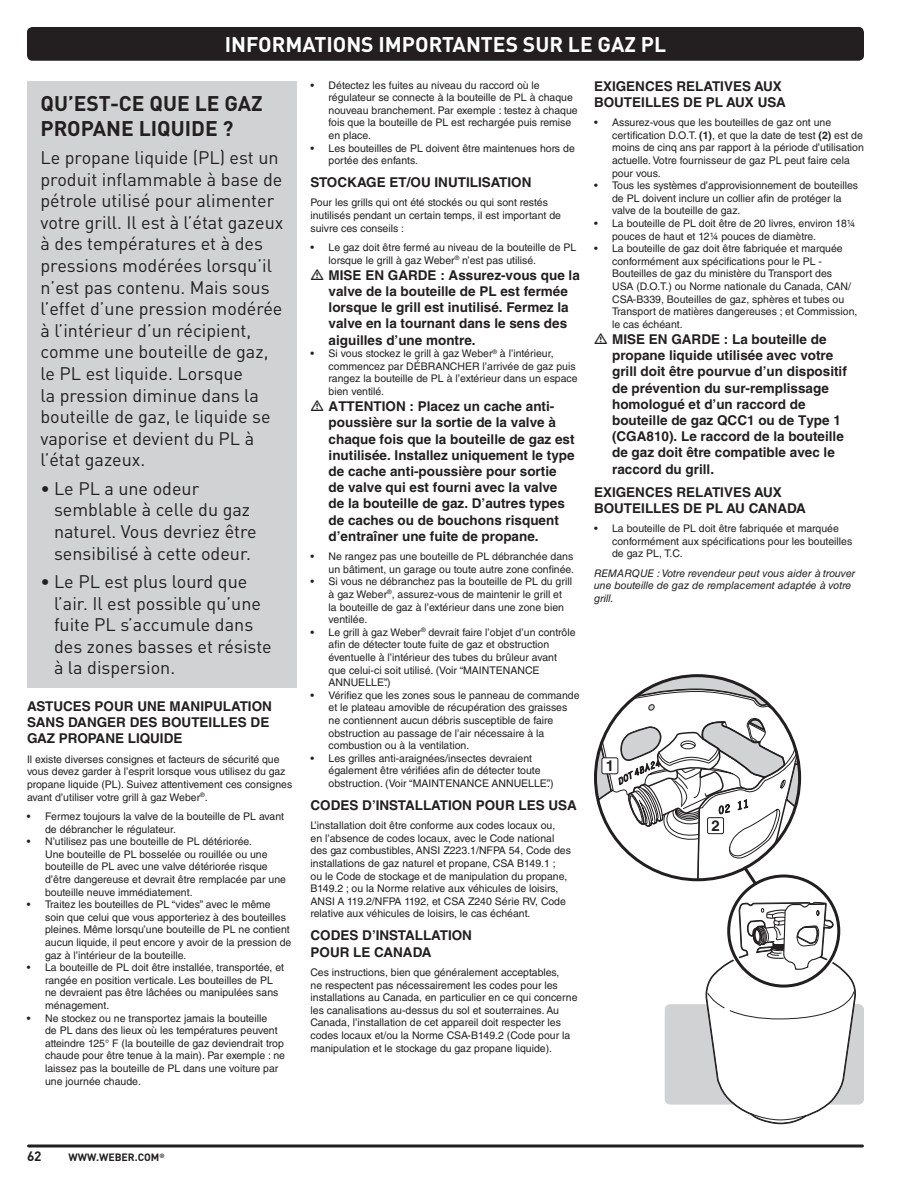
<style>
.page{position:relative;width:918px;height:1188px;background:#fff}
.page>*{position:absolute;margin:0;border:0;box-sizing:border-box;transform-origin:0 0}
.t1{font:700 21px "DIN Pro";color:#fff}
.t2{font:700 21px/25.2px "DIN Pro";color:#231f20}
.t3{font:18px/21.6px "DIN Pro";color:#231f20}
.t4{font:700 15px "Helvetica LT Std";color:#231f20}
.t5{font:700 13.5px/16.2px "Helvetica LT Std";color:#231f20}
.t6{font:700 13.5px "DIN Pro";color:#231f20}
.t7{font:10.5px/12.6px "Helvetica LT Std";color:#231f20}
.t8{font:italic 10.5px/12.6px "Helvetica LT Std";color:#231f20}
.t9{font:700 10.5px "DIN Pro";color:#231f20}
.s1{font-weight:700}
</style>
<div class="page">
<div style="left:27px;top:27px;width:837px;height:34px;background:#231f20;border-radius:5px"></div>
<svg style="left:28px;top:1144px;width:834px;height:4px;background:#595657"></svg>
<div style="left:27px;top:81px;width:270px;height:607px;background:#d1d2d4"></div>
<div style="left:665px;top:1004px;width:199px;height:101px;background:#d1d2d4;border-radius:5px"></div>
<svg style="left:596px;top:676px;width:261px;height:448px"></svg>
<div style="left:602px;top:758px;width:16px;height:16px;background:#fff;border-radius:2px"></div>
<div style="left:602px;top:757px;width:16px;height:17px;border:1px solid #231f20;border-radius:2px"></div>
<div style="left:708px;top:818px;width:16px;height:16px;background:#fff;border-radius:2px"></div>
<div style="left:707px;top:817px;width:17px;height:17px;border:1px solid #231f20;border-radius:2px"></div>
<h1 class="t1" style="left:225px;top:27px;width:443px">INFORMATIONS IMPORTANTES SUR LE GAZ PL</h1>
<h1 class="t2" style="left:40px;top:88px;width:224px">QU’EST-CE QUE LE GAZ<br>PROPANE LIQUIDE ?</h1>
<p class="t3" style="left:40px;top:145px;width:244px">Le propane liquide (PL) est un produit inflammable à base de pétrole utilisé pour alimenter votre grill. Il est à l’état gazeux à des températures et à des pressions modérées lorsqu’il n’est pas contenu. Mais sous l’effet d’une pression modérée à l’intérieur d’un récipient, comme une bouteille de gaz, le PL est liquide. Lorsque<br>la pression diminue dans la bouteille de gaz, le liquide se vaporise et devient du PL à l’état gazeux.</p>
<h2 class="t3" style="left:54px;top:476px;width:204px;text-indent:-14px">• Le PL a une odeur semblable à celle du gaz naturel. Vous devriez être sensibilisé à cette odeur.</h2>
<h2 class="t3" style="left:54px;top:569px;width:219px;text-indent:-14px">• Le PL est plus lourd que l’air. Il est possible qu’une fuite PL s’accumule dans des zones basses et résiste à la dispersion.</h2>
<p class="t5" style="left:27px;top:698px;width:246px">ASTUCES POUR UNE MANIPULATION<br>SANS DANGER DES BOUTEILLES DE<br>GAZ PROPANE LIQUIDE</p>
<p class="t7" style="left:27px;top:753px;width:267px">Il existe diverses consignes et facteurs de sécurité que vous devez garder à l’esprit lorsque vous utilisez du gaz propane liquide (PL). Suivez attentivement ces consignes avant d’utiliser votre grill à gaz Weber<sup>®</sup>.</p>
<p class="t7" style="left:45px;top:810px;width:241px;text-indent:-18px">• Fermez toujours la valve de la bouteille de PL avant de débrancher le régulateur.</p>
<p class="t7" style="left:45px;top:835px;width:242px;text-indent:-18px">• N’utilisez pas une bouteille de PL détériorée.<br>Une bouteille de PL bosselée ou rouillée ou une bouteille de PL avec une valve détériorée risque d’être dangereuse et devrait être remplacée par une bouteille neuve immédiatement.</p>
<p class="t7" style="left:45px;top:898px;width:248px;text-indent:-18px">• Traitez les bouteilles de PL “vides” avec le même soin que celui que vous apporteriez à des bouteilles pleines. Même lorsqu’une bouteille de PL ne contient aucun liquide, il peut encore y avoir de la pression de gaz à l’intérieur de la bouteille.</p>
<p class="t7" style="left:45px;top:961px;width:241px;text-indent:-18px">• La bouteille de PL doit être installée, transportée, et rangée en position verticale. Les bouteilles de PL ne devraient pas être lâchées ou manipulées sans ménagement.</p>
<p class="t7" style="left:45px;top:1012px;width:242px;text-indent:-18px">• Ne stockez ou ne transportez jamais la bouteille<br>de PL dans des lieux où les températures peuvent atteindre 125° F (la bouteille de gaz deviendrait trop chaude pour être tenue à la main). Par exemple : ne laissez pas la bouteille de PL dans une voiture par une journée chaude.</p>
<p class="t7" style="left:329px;top:79px;width:251px;text-indent:-18px">• Détectez les fuites au niveau du raccord où le régulateur se connecte à la bouteille de PL à chaque nouveau branchement. Par exemple : testez à chaque fois que la bouteille de PL est rechargée puis remise en place.</p>
<p class="t7" style="left:329px;top:142px;width:248px;text-indent:-18px">• Les bouteilles de PL doivent être maintenues hors de portée des enfants.</p>
<p class="t5" style="left:310px;top:174px;width:222px">STOCKAGE ET/OU INUTILISATION</p>
<p class="t7" style="left:310px;top:196px;width:252px">Pour les grills qui ont été stockés ou qui sont restés inutilisés pendant un certain temps, il est important de suivre ces conseils :</p>
<p class="t7" style="left:329px;top:241px;width:249px;text-indent:-18px">• Le gaz doit être fermé au niveau de la bouteille de PL lorsque le grill à gaz Weber<sup>®</sup> n’est pas utilisé.</p>
<p class="t5" style="left:329px;top:267px;width:253px">MISE EN GARDE : Assurez-vous que la valve de la bouteille de PL est fermée lorsque le grill est inutilisé. Fermez la valve en la tournant dans le sens des aiguilles d’une montre.</p>
<p class="t7" style="left:329px;top:347px;width:251px;text-indent:-18px">• Si vous stockez le grill à gaz Weber<sup>®</sup> à l’intérieur, commencez par DÉBRANCHER l’arrivée de gaz puis rangez la bouteille de PL à l’extérieur dans un espace bien ventilé.</p>
<p class="t5" style="left:329px;top:398px;width:248px">ATTENTION : Placez un cache anti&shy;poussière sur la sortie de la valve à chaque fois que la bouteille de gaz est inutilisée. Installez uniquement le type de cache anti-poussière pour sortie de valve qui est fourni avec la valve de la bouteille de gaz. D’autres types de caches ou de bouchons risquent d’entraîner une fuite de propane.</p>
<p class="t7" style="left:310px;top:550px;width:265px;text-align:right">• Ne rangez pas une bouteille de PL débranchée dans un bâtiment, un garage ou toute autre zone confinée.</p>
<p class="t7" style="left:329px;top:575px;width:245px;text-indent:-18px">• Si vous ne débranchez pas la bouteille de PL du grill à gaz Weber<sup>®</sup>, assurez-vous de maintenir le grill et la bouteille de gaz à l’extérieur dans une zone bien ventilée.</p>
<p class="t7" style="left:329px;top:626px;width:248px;text-indent:-18px">• Le grill à gaz Weber<sup>®</sup> devrait faire l’objet d’un contrôle afin de détecter toute fuite de gaz et obstruction éventuelle à l’intérieur des tubes du brûleur avant que celui-ci soit utilisé. (Voir “MAINTENANCE ANNUELLE”.)</p>
<p class="t7" style="left:329px;top:689px;width:252px;text-indent:-18px">• Vérifiez que les zones sous le panneau de commande et le plateau amovible de récupération des graisses ne contiennent aucun débris susceptible de faire obstruction au passage de l’air nécessaire à la combustion ou à la ventilation.</p>
<p class="t7" style="left:329px;top:752px;width:227px;text-indent:-18px">• Les grilles anti-araignées/insectes devraient également être vérifiées afin de détecter toute obstruction. (Voir “MAINTENANCE ANNUELLE”.)</p>
<p class="t5" style="left:310px;top:797px;width:268px">CODES D’INSTALLATION POUR LES USA</p>
<p class="t7" style="left:310px;top:819px;width:262px">L’installation doit être conforme aux codes locaux ou,<br>en l’absence de codes locaux, avec le Code national des gaz combustibles, ANSI Z223.1/NFPA 54, Code des installations de gaz naturel et propane, CSA B149.1 ;<br>ou le Code de stockage et de manipulation du propane, B149.2 ; ou la Norme relative aux véhicules de loisirs, ANSI A 119.2/NFPA 1192, et CSA Z240 Série RV, Code relative aux véhicules de loisirs, le cas échéant.</p>
<p class="t5" style="left:310px;top:927px;width:163px">CODES D’INSTALLATION<br>POUR LE CANADA</p>
<p class="t7" style="left:310px;top:966px;width:269px">Ces instructions, bien que généralement acceptables,<br>ne respectent pas nécessairement les codes pour les installations au Canada, en particulier en ce qui concerne les canalisations au-dessus du sol et souterraines. Au Canada, l’installation de cet appareil doit respecter les codes locaux et/ou la Norme CSA-B149.2 (Code pour la manipulation et le stockage du gaz propane liquide).</p>
<p class="t5" style="left:594px;top:78px;width:194px">EXIGENCES RELATIVES AUX<br>BOUTEILLES DE PL AUX USA</p>
<p class="t7" style="left:612px;top:116px;width:253px;text-indent:-18px">• Assurez-vous que les bouteilles de gaz ont une certification D.O.T. <span class="s1">(1)</span>, et que la date de test <span class="s1">(2)</span> est de moins de cinq ans par rapport à la période d’utilisation actuelle. Votre fournisseur de gaz PL peut faire cela pour vous.</p>
<p class="t7" style="left:612px;top:179px;width:248px;text-indent:-18px">• Tous les systèmes d’approvisionnement de bouteilles de PL doivent inclure un collier afin de protéger la valve de la bouteille de gaz.</p>
<p class="t7" style="left:612px;top:217px;width:245px;text-indent:-18px">• La bouteille de PL doit être de 20 livres, environ 18¼ pouces de haut et 12¼ pouces de diamètre.</p>
<p class="t7" style="left:612px;top:242px;width:247px;text-indent:-18px">• La bouteille de gaz doit être fabriquée et marquée conformément aux spécifications pour le PL - Bouteilles de gaz du ministère du Transport des<br>USA (D.O.T.) ou Norme nationale du Canada, CAN/ CSA-B339, Bouteilles de gaz, sphères et tubes ou Transport de matières dangereuses ; et Commission, le cas échéant.</p>
<p class="t5" style="left:612px;top:331px;width:236px">MISE EN GARDE : La bouteille de propane liquide utilisée avec votre grill doit être pourvue d’un dispositif de prévention du sur-remplissage homologué et d’un raccord de bouteille de gaz QCC1 ou de Type 1 (CGA810). Le raccord de la bouteille de gaz doit être compatible avec le raccord du grill.</p>
<p class="t5" style="left:594px;top:484px;width:214px">EXIGENCES RELATIVES AUX<br>BOUTEILLES DE PL AU CANADA</p>
<p class="t7" style="left:612px;top:522px;width:242px;text-indent:-18px">• La bouteille de PL doit être fabriquée et marquée conformément aux spécifications pour les bouteilles de gaz PL, T.C.</p>
<p class="t8" style="left:594px;top:567px;width:263px">REMARQUE : Votre revendeur peut vous aider à trouver une bouteille de gaz de remplacement adaptée à votre grill.</p>
<h3 class="t4" style="left:606px;top:757px;width:10px">1</h3>
<h3 class="t4" style="left:711px;top:817px;width:10px">2</h3>
<p class="t6" style="left:27px;top:1145px;width:16px">62</p>
<p class="t9" style="left:69px;top:1148px;width:98px">WWW.WEBER.COM<sup>®</sup></p>
</div>
